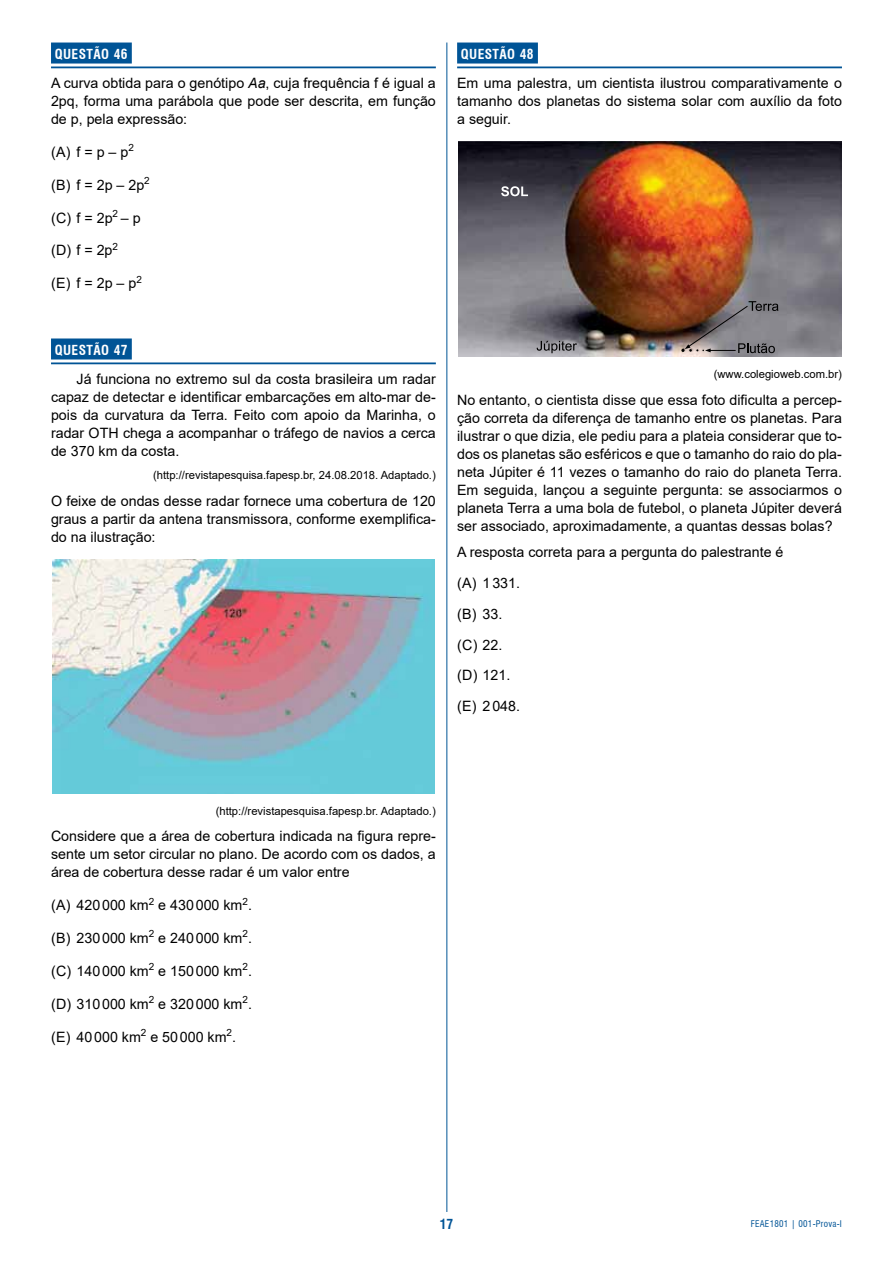
<style>
.page{position:relative;width:893px;height:1263px;background:#fff}
.page>*{position:absolute;margin:0;border:0;box-sizing:border-box;transform-origin:0 0}
.t1{font:14.25px/18px "Arial";color:#000;text-align:justify}
.t2{font:700 condensed 13.5px "Swiss 721 BT";letter-spacing:.03em;color:#fff}
.t3{font:700 condensed 13.5px "Swiss 721 BT";color:#005496}
.t4{font:11.25px "Arial";color:#000}
.t5{font:condensed 9px "Swiss 721 BT";letter-spacing:.03em;color:#005496}
.s1{font-style:italic}
</style>
<div class="page">
<hr style="left:446px;top:43px;width:1px;height:1169px;background:#005496">
<div style="left:457px;top:43px;width:81px;height:21px;background:#005496"></div>
<hr style="left:457px;top:67px;width:385px;height:1px;background:#005496">
<img style="left:458px;top:142px;width:383px;height:215px">
<svg style="left:501px;top:186px;width:27px;height:10px"></svg>
<svg style="left:537px;top:341px;width:40px;height:12px"></svg>
<svg style="left:681px;top:301px;width:97px;height:52px;background:#786967"></svg>
<div style="left:51px;top:43px;width:81px;height:21px;background:#005496"></div>
<hr style="left:51px;top:67px;width:385px;height:1px;background:#005496">
<div style="left:51px;top:338px;width:81px;height:21px;background:#005496"></div>
<hr style="left:51px;top:362px;width:385px;height:2px;background:#005496">
<img style="left:52px;top:559px;width:383px;height:235px">
<p class="t2" style="left:55px;top:46px;width:74px">QUESTÃO 46</p>
<p class="t1" style="left:51px;top:74px;width:386px">A curva obtida para o genótipo <span class="s1">Aa</span>, cuja frequência f é igual a 2pq, forma uma parábola que pode ser descrita, em função de p, pela expressão:</p>
<p class="t1" style="left:51px;top:143px;width:84px">(A) f = p – p<sup>2</sup></p>
<p class="t1" style="left:51px;top:176px;width:100px">(B) f = 2p – 2p<sup>2</sup></p>
<p class="t1" style="left:51px;top:208px;width:91px">(C) f = 2p<sup>2</sup> – p</p>
<p class="t1" style="left:51px;top:241px;width:69px">(D) f = 2p<sup>2</sup></p>
<p class="t1" style="left:51px;top:274px;width:92px">(E) f = 2p – p<sup>2</sup></p>
<p class="t2" style="left:55px;top:342px;width:74px">QUESTÃO 47</p>
<p class="t1" style="left:51px;top:370px;width:386px;text-indent:26px">Já funciona no extremo sul da costa brasileira um radar capaz de detectar e identificar embarcações em alto-mar de&shy;pois da curvatura da Terra. Feito com apoio da Marinha, o radar OTH chega a acompanhar o tráfego de navios a cerca de 370 km da costa.</p>
<p class="t4" style="left:153px;top:468px;width:284px">(http://revistapesquisa.fapesp.br, 24.08.2018. Adaptado.)</p>
<p class="t1" style="left:51px;top:492px;width:386px">O feixe de ondas desse radar fornece uma cobertura de 120 graus a partir da antena transmissora, conforme exemplifica&shy;do na ilustração:</p>
<p class="t2" style="left:461px;top:46px;width:74px">QUESTÃO 48</p>
<p class="t1" style="left:457px;top:74px;width:386px">Em uma palestra, um cientista ilustrou comparativamente o tamanho dos planetas do sistema solar com auxílio da foto a seguir.</p>
<p class="t4" style="left:714px;top:367px;width:130px">(www.colegioweb.com.br)</p>
<p class="t1" style="left:457px;top:391px;width:386px">No entanto, o cientista disse que essa foto dificulta a percep&shy;ção correta da diferença de tamanho entre os planetas. Para ilustrar o que dizia, ele pediu para a plateia considerar que to&shy;dos os planetas são esféricos e que o tamanho do raio do pla&shy;neta Júpiter é 11 vezes o tamanho do raio do planeta Terra.<br>Em seguida, lançou a seguinte pergunta: se associarmos o planeta Terra a uma bola de futebol, o planeta Júpiter deverá ser associado, aproximadamente, a quantas dessas bolas?</p>
<p class="t1" style="left:457px;top:537px;width:328px;line-height:30.8px;text-align:left">A resposta correta para a pergunta do palestrante é (A) 1331.<br>(B) 33.<br>(C) 22.<br>(D) 121.<br>(E) 2048.</p>
<p class="t4" style="left:216px;top:803px;width:222px">(http://revistapesquisa.fapesp.br. Adaptado.)</p>
<p class="t1" style="left:51px;top:827px;width:386px">Considere que a área de cobertura indicada na figura repre&shy;sente um setor circular no plano. De acordo com os dados, a área de cobertura desse radar é um valor entre</p>
<p class="t1" style="left:51px;top:896px;width:202px">(A) 420000 km<sup>2</sup> e 430000 km<sup>2</sup>.</p>
<p class="t1" style="left:51px;top:929px;width:202px">(B) 230000 km<sup>2</sup> e 240000 km<sup>2</sup>.</p>
<p class="t1" style="left:51px;top:962px;width:202px">(C) 140000 km<sup>2</sup> e 150000 km<sup>2</sup>.</p>
<p class="t1" style="left:51px;top:995px;width:202px">(D) 310000 km<sup>2</sup> e 320000 km<sup>2</sup>.</p>
<p class="t1" style="left:51px;top:1028px;width:187px">(E) 40000 km<sup>2</sup> e 50000 km<sup>2</sup>.</p>
<p class="t3" style="left:440px;top:1216px;width:15px">17</p>
<p class="t5" style="left:751px;top:1218px;width:93px">FEAE1801 | 001-Prova-I</p>
</div>
